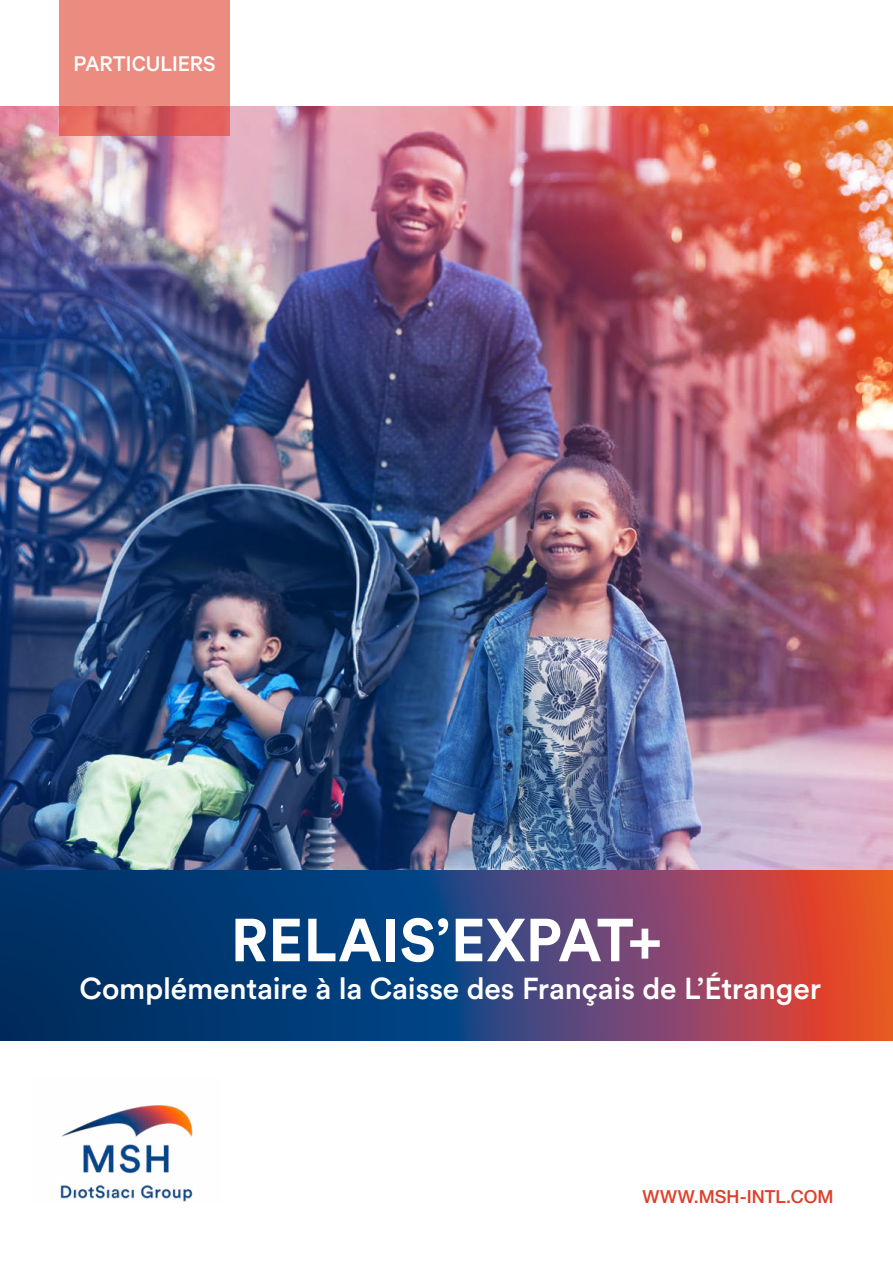
<style>
.page{position:relative;width:893px;height:1263px;background:#fff}
.page>*{position:absolute;margin:0;border:0;box-sizing:border-box;transform-origin:0 0}
.t1{font:700 60px "Circular Std";color:#fff}
.t2{font:500 30px "Circular Std";letter-spacing:-.005em;color:#fff}
.t3{font:500 24px "Calibre";letter-spacing:-.005em;color:#fff}
.t4{font:500 18px "Helvetica Neue LT Std";color:#e03f2a}
</style>
<div class="page">
<img style="left:0;top:106px;width:893px;height:765px">
<svg style="left:60px;top:0;width:170px;height:136px;background:#e88278"></svg>
<svg style="left:0;top:871px;width:893px;height:170px;background:#464069"></svg>
<img style="left:60px;top:1105px;width:133px;height:97px">
<p class="t3" style="left:73px;top:50px;width:144px">PARTICULIERS</p>
<h1 class="t1" style="left:231px;top:901px;width:433px">RELAIS’EXPAT+</h1>
<p class="t2" style="left:79px;top:969px;width:743px">Complémentaire à la Caisse des Français de L’Étranger</p>
<p class="t4" style="left:642px;top:1186px;width:192px">WWW.MSH-INTL.COM</p>
</div>
